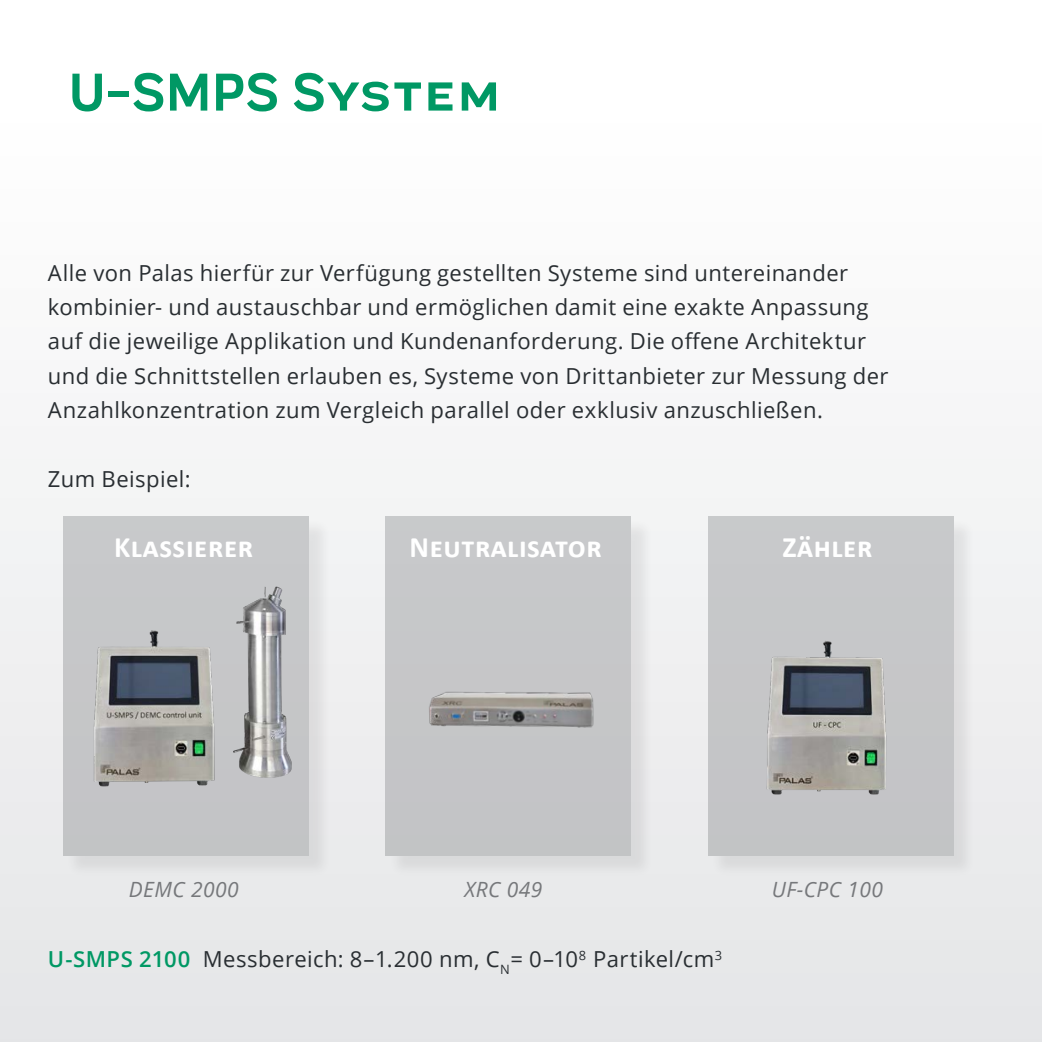
<style>
.page{position:relative;width:1042px;height:1042px;background:#fff}
.page>*{position:absolute;margin:0;border:0;box-sizing:border-box;transform-origin:0 0}
.Einf__Abs{font:700 55.12px "Praktika";letter-spacing:.02em;color:#009864}
.t1{font:700 29.75px "Calibri";letter-spacing:.02em;color:#fff}
.Einf__Abs-2{font:22.05px/34.3px "Open Sans";letter-spacing:.02em;color:#292e32}
.t2{font:italic 21px "Open Sans";letter-spacing:.02em;color:#76787b}
.s1{font-weight:600;color:#009864}
</style>
<div class="page">
<div style="left:0;top:0;width:1042px;height:1042px;background:linear-gradient(to bottom,#fff,#e5e6e7)"></div>
<div style="left:710px;top:519px;width:265px;height:358px;background:#e2e2e3"></div>
<div style="left:708px;top:516px;width:245px;height:340px;background:#c8c9cb"></div>
<div style="left:388px;top:519px;width:265px;height:358px;background:#e1e1e2"></div>
<div style="left:385px;top:516px;width:246px;height:340px;background:#c6c6c8"></div>
<div style="left:66px;top:519px;width:265px;height:358px;background:#e1e1e2"></div>
<div style="left:63px;top:516px;width:246px;height:340px;background:#c6c7c9"></div>
<img style="left:429px;top:691px;width:165px;height:37px">
<img style="left:233px;top:586px;width:59px;height:192px">
<img style="left:698px;top:564px;width:256px;height:292px">
<img style="left:93px;top:630px;width:122px;height:157px">
<p class="Einf__Abs" style="left:69px;top:49px;width:432px">U-SMPS System</p>
<p class="Einf__Abs-2" style="left:48px;top:255px;width:842px">Alle von Palas hierfür zur Verfügung gestellten Systeme sind untereinander kombinier- und austauschbar und ermöglichen damit eine exakte Anpassung auf die jeweilige Applikation und Kundenanforderung. Die offene Architektur und die Schnittstellen erlauben es, Systeme von Drittanbieter zur Messung der Anzahlkonzentration zum Vergleich parallel oder exklusiv anzuschließen.</p>
<p class="Einf__Abs-2" style="left:48px;top:461px;width:144px">Zum Beispiel:</p>
<p class="t1" style="left:114px;top:526px;width:141px">Klassierer</p>
<p class="t1" style="left:409px;top:526px;width:194px">Neutralisator</p>
<p class="t1" style="left:782px;top:526px;width:91px">Zähler</p>
<p class="t2" style="left:129px;top:875px;width:111px">DEMC 2000</p>
<p class="t2" style="left:464px;top:875px;width:79px">XRC 049</p>
<p class="t2" style="left:772px;top:875px;width:113px">UF-CPC 100</p>
<p class="Einf__Abs-2" style="left:48px;top:941px;width:675px"><span class="s1">U-SMPS 2100</span> Messbereich: 8–1.200 nm, C<sub>N</sub>= 0–10<sup>8</sup> Partikel/cm<sup>3</sup></p>
</div>
